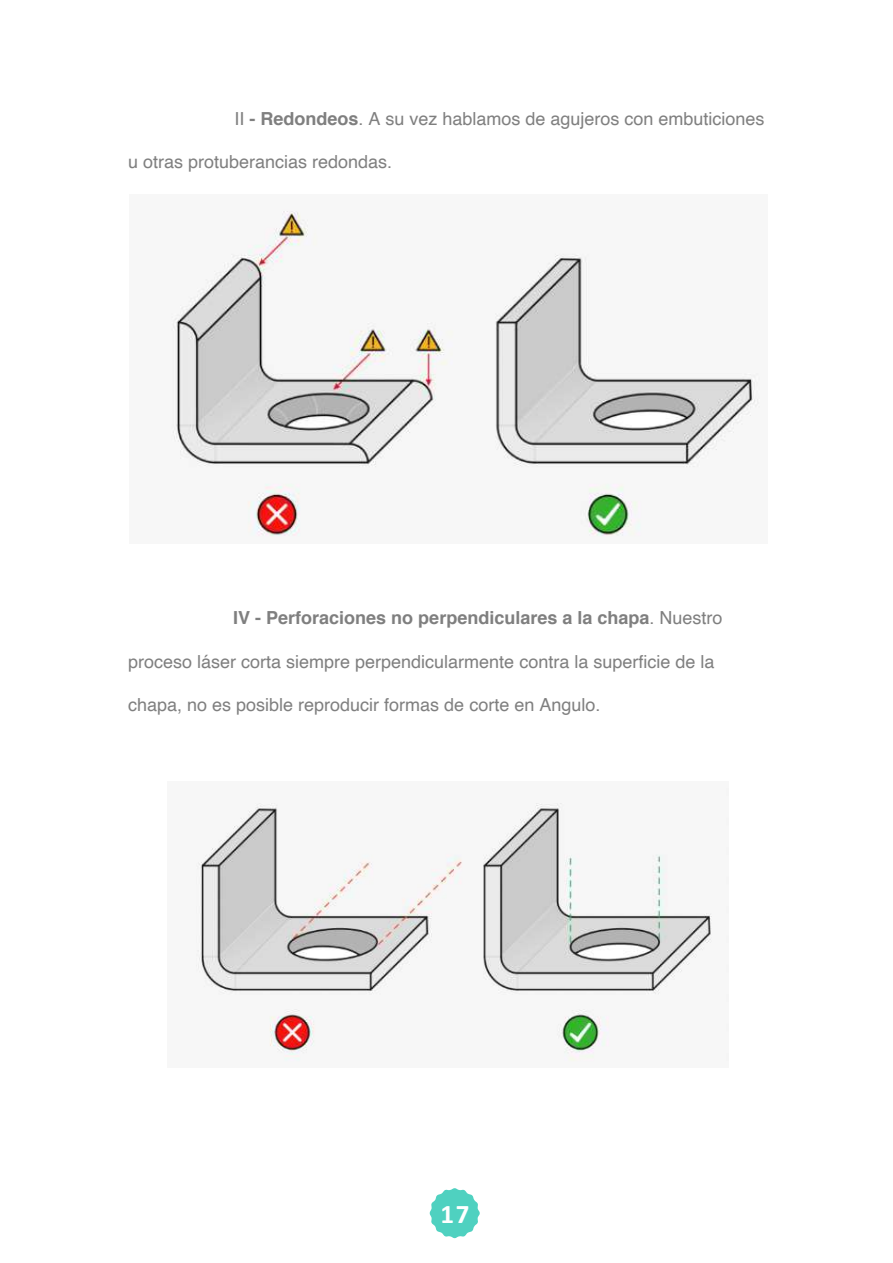
<style>
.page{position:relative;width:893px;height:1263px;background:#fff}
.page>*{position:absolute;margin:0;border:0;box-sizing:border-box;transform-origin:0 0}
.t1{font:700 27px "Calibri";color:#fff}
.t2{font:18px "Helvetica";color:#7f7f7f}
.t3{font:700 18px "Helvetica";color:#7f7f7f}
.s1{font-weight:700}
.s2{font-weight:400}
</style>
<div class="page">
<svg style="left:442px;top:1188px;width:26px;height:50px"></svg>
<img style="left:430px;top:1193px;width:50px;height:40px">
<img style="left:171px;top:211px;width:589px;height:326px">
<img style="left:196px;top:803px;width:516px;height:259px">
<p class="t2" style="left:234px;top:104px;width:532px">II <span class="s1">- Redondeos</span>. A su vez hablamos de agujeros con embuticiones</p>
<p class="t2" style="left:128px;top:148px;width:266px">u otras protuberancias redondas.</p>
<p class="t3" style="left:233px;top:603px;width:491px">IV - Perforaciones no perpendiculares a la chapa<span class="s2">. Nuestro</span></p>
<p class="t2" style="left:128px;top:647px;width:588px">proceso láser corta siempre perpendicularmente contra la superficie de la</p>
<p class="t2" style="left:128px;top:691px;width:474px">chapa, no es posible reproducir formas de corte en Angulo.</p>
<h1 class="t1" style="left:441px;top:1194px;width:30px">!(</h1>
</div>
